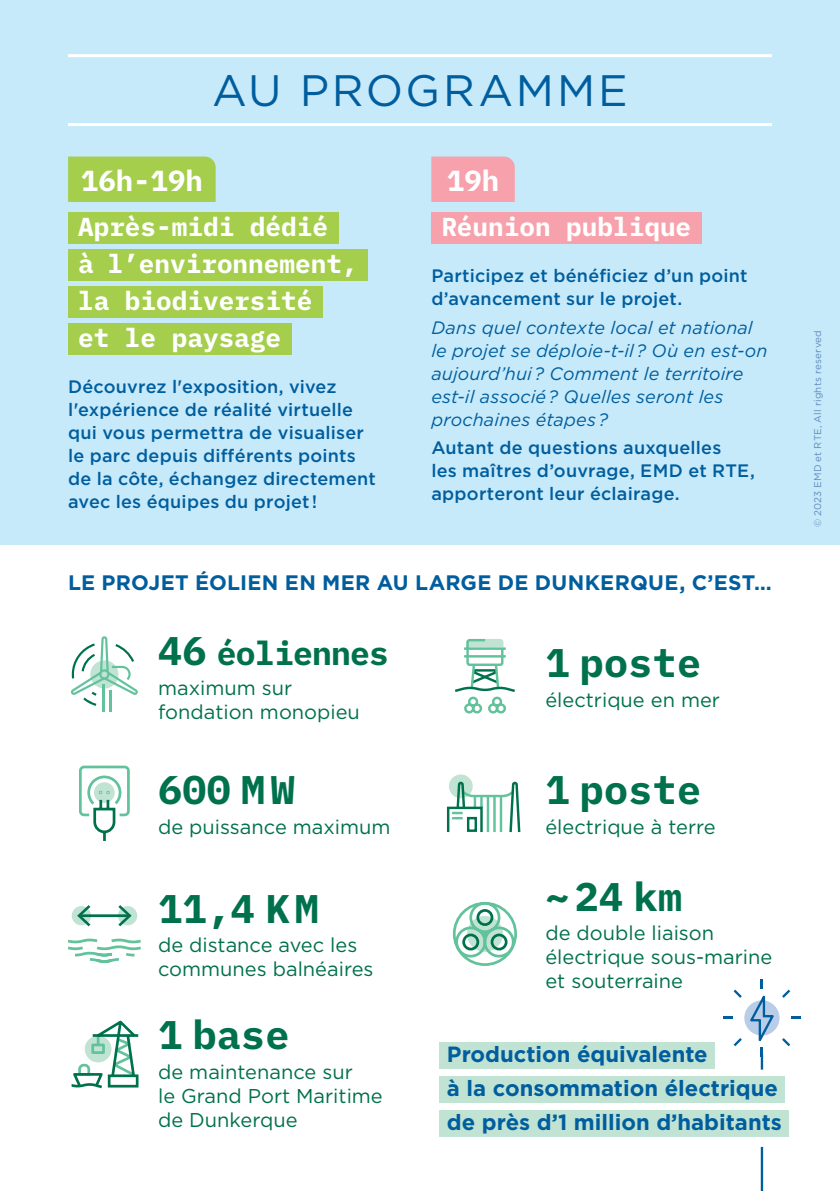
<style>
.page{position:relative;width:840px;height:1191px;background:#fff}
.page>*{position:absolute;margin:0;border:0;box-sizing:border-box;transform-origin:0 0}
.t1{font:44px "Gotham";letter-spacing:.055em;color:#005e9e}
.t2{font:700 40px "IBM Plex Mono";letter-spacing:.005em;color:#00714d}
.t3{font:700 33px "IBM Plex Mono";letter-spacing:-.025em;color:#00714d}
.t4{font:700 29px "IBM Plex Mono";color:#fff}
.t5{font:700 26px/37px "IBM Plex Mono";color:#fff}
.t6{font:700 22px/34px "Gotham";color:#005e9e}
.t7{font:700 21px "Gotham";letter-spacing:.01em;color:#005e9e}
.t8{font:20px/24px "Gotham";color:#00714d}
.t9{font:500 18px/23px "Gotham";letter-spacing:.01em;color:#005e9e}
.t10{font:italic 18px/23px "Gotham";letter-spacing:.005em;color:#005e9e}
.t11{font:9.8px "Gotham";letter-spacing:.025em;color:#5e8bbd}
.s1{font-size:40px}
</style>
<div class="page">
<div style="left:0;top:0;width:839px;height:544px;background:#c7eafa"></div>
<hr style="left:760px;top:1147px;width:2px;height:44px;background:#005e9e">
<svg style="left:79px;top:765px;width:51px;height:76px"></svg>
<hr style="left:102px;top:684px;width:2px;height:27px;background:#61c29c">
<hr style="left:109px;top:690px;width:2px;height:21px;background:#61c29c">
<svg style="left:71px;top:636px;width:67px;height:70px"></svg>
<svg style="left:71px;top:1020px;width:68px;height:69px"></svg>
<svg style="left:68px;top:938px;width:73px;height:25px"></svg>
<div style="left:72px;top:906px;width:19px;height:19px;background:#c1e3d3;border-radius:50%"></div>
<div style="left:118px;top:906px;width:19px;height:19px;background:#c1e3d3;border-radius:50%"></div>
<hr style="left:80px;top:914px;width:49px;height:3px;background:#00714d">
<svg style="left:118px;top:905px;width:13px;height:21px"></svg>
<svg style="left:77px;top:905px;width:13px;height:21px"></svg>
<svg style="left:455px;top:639px;width:60px;height:75px"></svg>
<svg style="left:448px;top:774px;width:24px;height:24px"></svg>
<div style="left:446px;top:806px;width:36px;height:27px;border:2px solid #00714d"></div>
<svg style="left:452px;top:780px;width:69px;height:53px"></svg>
<div style="left:452px;top:902px;width:64px;height:64px;border:3px solid #61c29c;border-radius:50%"></div>
<svg style="left:453px;top:901px;width:62px;height:58px"></svg>
<div style="left:439px;top:1042px;width:275px;height:27px;background:#c1e3d3"></div>
<div style="left:439px;top:1076px;width:345px;height:27px;background:#c1e3d3"></div>
<div style="left:439px;top:1110px;width:349px;height:27px;background:#c1e3d3"></div>
<div style="left:431px;top:157px;width:83px;height:45px;background:#f6a1ab"></div>
<div style="left:68px;top:213px;width:270px;height:31px;background:#a4ce4c"></div>
<div style="left:68px;top:250px;width:299px;height:31px;background:#a4ce4c"></div>
<div style="left:68px;top:287px;width:254px;height:31px;background:#a4ce4c"></div>
<div style="left:68px;top:324px;width:223px;height:31px;background:#a4ce4c"></div>
<div style="left:431px;top:213px;width:270px;height:31px;background:#f6a1ab"></div>
<hr style="left:68px;top:54px;width:703px;height:3px;background:#fff">
<hr style="left:68px;top:123px;width:703px;height:3px;background:#fff">
<svg style="left:743px;top:1000px;width:36px;height:35px"></svg>
<svg style="left:749px;top:995px;width:24px;height:46px"></svg>
<svg style="left:760px;top:979px;width:2px;height:9px"></svg>
<svg style="left:760px;top:1047px;width:2px;height:22px"></svg>
<svg style="left:791px;top:1016px;width:9px;height:3px"></svg>
<svg style="left:723px;top:1016px;width:9px;height:3px"></svg>
<svg style="left:733px;top:989px;width:8px;height:8px"></svg>
<svg style="left:782px;top:1038px;width:7px;height:8px"></svg>
<svg style="left:782px;top:989px;width:7px;height:8px"></svg>
<svg style="left:733px;top:1038px;width:8px;height:8px"></svg>
<div style="left:68px;top:157px;width:147px;height:45px;background:#a4ce4c"></div>
<h1 class="t1" style="left:212px;top:62px;width:417px">AU PROGRAMME</h1>
<h3 class="t4" style="left:81px;top:157px;width:123px">16h-19h</h3>
<h3 class="t4" style="left:446px;top:157px;width:54px">19h</h3>
<h3 class="t5" style="left:78px;top:206px;width:281px">Après-midi dédié<br>à l’environnement, la biodiversité<br>et le paysage</h3>
<h3 class="t5" style="left:441px;top:206px;width:251px">Réunion publique</h3>
<p class="t9" style="left:431px;top:264px;width:317px">Participez et bénéficiez d’un point d’avancement sur le projet.</p>
<p class="t10" style="left:431px;top:315px;width:337px">Dans quel contexte local et national le projet se déploie-t-il ? Où en est-on aujourd’hui ? Comment le territoire est-il associé ? Quelles seront les prochaines étapes ?</p>
<p class="t9" style="left:431px;top:436px;width:325px">Autant de questions auxquelles<br>les maîtres d’ouvrage, EMD et RTE, apporteront leur éclairage.</p>
<p class="t9" style="left:68px;top:375px;width:309px">Découvrez l'exposition, vivez l'expérience de réalité virtuelle qui vous permettra de visualiser le parc depuis différents points de la côte, échangez directement avec les équipes du projet !</p>
<p class="t7" style="left:68px;top:568px;width:704px">LE PROJET ÉOLIEN EN MER AU LARGE DE DUNKERQUE, C’EST…</p>
<h3 class="t3" style="left:158px;top:627px;width:232px"><span class="s1">46</span> éoliennes</h3>
<p class="t8" style="left:158px;top:675px;width:203px">maximum sur fondation monopieu</p>
<h2 class="t2" style="left:158px;top:758px;width:138px">600 MW</h2>
<p class="t8" style="left:158px;top:814px;width:234px">de puissance maximum</p>
<h2 class="t2" style="left:158px;top:876px;width:162px">11,4 KM</h2>
<p class="t8" style="left:158px;top:933px;width:217px">de distance avec les communes balnéaires</p>
<h2 class="t2" style="left:158px;top:1003px;width:133px">1 base</h2>
<p class="t8" style="left:158px;top:1059px;width:226px">de maintenance sur<br>le Grand Port Maritime de Dunkerque</p>
<h2 class="t2" style="left:545px;top:631px;width:157px">1 poste</h2>
<p class="t8" style="left:545px;top:687px;width:176px">électrique en mer</p>
<h2 class="t2" style="left:545px;top:758px;width:157px">1 poste</h2>
<p class="t8" style="left:545px;top:814px;width:172px">électrique à terre</p>
<h2 class="t2" style="left:545px;top:864px;width:138px">~24 km</h2>
<p class="t8" style="left:545px;top:921px;width:228px">de double liaison électrique sous-marine et souterraine</p>
<p class="t6" style="left:446px;top:1037px;width:336px">Production équivalente<br>à la consommation électrique de près d’1 million d’habitants</p>
<p class="t11" style="left:811px;top:527px;width:199px;rotate:-90deg">© 2023 EMD et RTE, All rights reserved</p>
</div>
